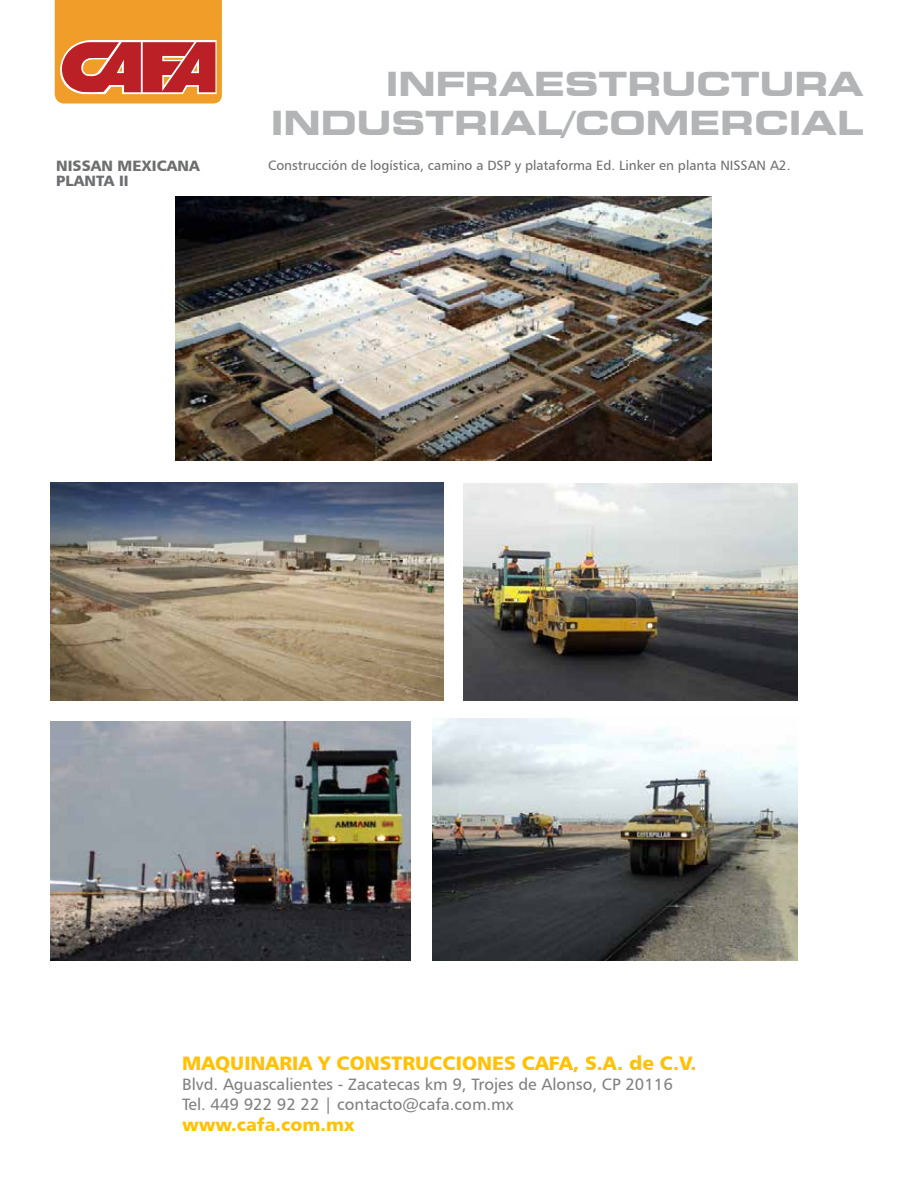
<style>
.page{position:relative;width:918px;height:1188px;background:#fff}
.page>*{position:absolute;margin:0;border:0;box-sizing:border-box;transform-origin:0 0}
.t1{font:700 expanded 33px/39.6px "Square 721 BT";color:#b2b4b6;text-align:right}
.t2{font:19.5px "Humanist 777 BT Black B";color:#ffc105}
.t3{font:18px "Humanist 777 BT Black B";color:#ffc105}
.t4{font:16.5px/19.8px "Humanist 777 BT Roman B";color:#808080}
.t5{font:15px/15px "Humanist 777 BT Black B";color:#6d6e70}
.t6{font:13.5px "Humanist 777 BT Roman B";color:#6d6e70}
</style>
<div class="page">
<img style="left:51px;top:483px;width:392px;height:218px">
<img style="left:464px;top:483px;width:334px;height:217px">
<img style="left:51px;top:722px;width:360px;height:239px">
<img style="left:175px;top:196px;width:536px;height:265px">
<img style="left:432px;top:718px;width:366px;height:243px">
<svg style="left:55px;top:0;width:167px;height:104px;background:#dd783a"></svg>
<h1 class="t1" style="left:271px;top:64px;width:594px">INFRAESTRUCTURA<br>INDUSTRIAL/COMERCIAL</h1>
<p class="t5" style="left:56px;top:158px;width:145px">NISSAN MEXICANA<br>PLANTA II</p>
<p class="t6" style="left:268px;top:157px;width:524px">Construcción de logística, camino a DSP y plataforma Ed. Linker en planta NISSAN A2.</p>
<p class="t2" style="left:182px;top:1051px;width:516px">MAQUINARIA Y CONSTRUCCIONES CAFA, S.A. de C.V.</p>
<p class="t4" style="left:182px;top:1074px;width:492px">Blvd. Aguascalientes - Zacatecas km 9, Trojes de Alonso, CP 20116<br>Tel. 449 922 92 22 | contacto@cafa.com.mx</p>
<p class="t3" style="left:182px;top:1113px;width:174px">www.cafa.com.mx</p>
</div>
